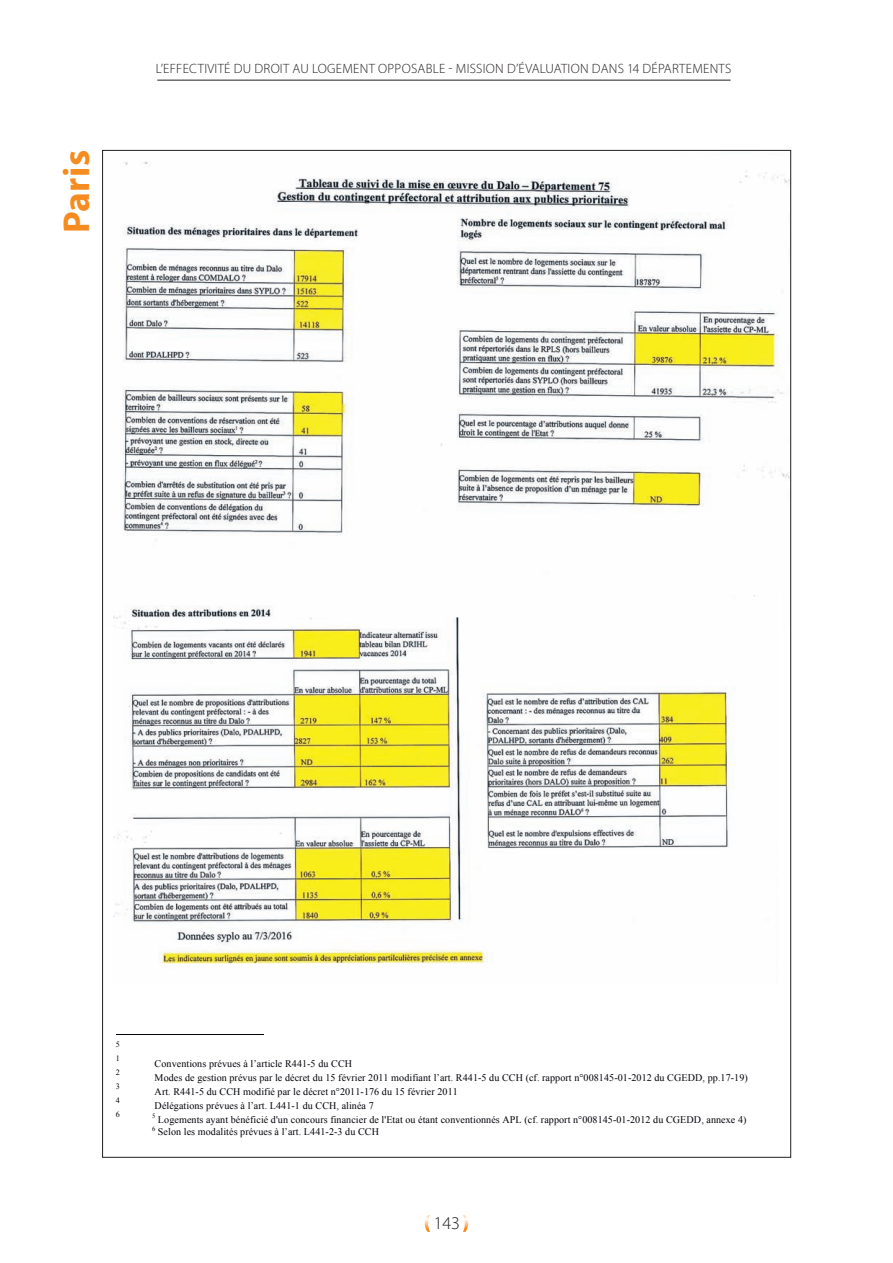
<style>
.page{position:relative;width:893px;height:1263px;background:#fff}
.page>*{position:absolute;margin:0;border:0;box-sizing:border-box;transform-origin:0 0}
.t1{font:700 37.5px "Myriad Pro";letter-spacing:.01em;color:#f68b1f}
.t2{font:300 18px "Myriad Pro";color:#231f20}
.t3{font:300 13.5px "Myriad Pro";letter-spacing:.02em;color:#231f20}
.t4{font:10.05px "Times New Roman";letter-spacing:.01em;color:#000309}
.t5{font:8.1px/14.2px "Times New Roman";color:#000309}
.t6{font:6.6px "Times New Roman";color:#000309}
.s1{color:#fff}
</style>
<div class="page">
<hr style="left:157px;top:80px;width:573px;height:1px;background:#231f20">
<img style="left:123px;top:161px;width:666px;height:380px">
<hr style="left:116px;top:1034px;width:147px;height:1px;background:#000309">
<img style="left:113px;top:595px;width:642px;height:369px">
<h1 class="t1" style="left:52px;top:233px;width:85px;rotate:-90deg">Paris</h1>
<h3 class="t3" style="left:156px;top:61px;width:577px">L’EFFECTIVITÉ DU DROIT AU LOGEMENT OPPOSABLE - MISSION D’ÉVALUATION DAN S 14 DÉPARTEMENTS</h3>
<p class="t5" style="left:116px;top:1036px;width:6px">5<br>1</p>
<p class="t4" style="left:155px;top:1056px;width:199px">Conventions prévues à l’article R441-5 du CCH</p>
<p class="t5" style="left:116px;top:1065px;width:6px">2</p>
<p class="t4" style="left:155px;top:1070px;width:595px">Modes de gestion prévus par le décret du 15 février 2011 modifiant l’art. R441-5 du CCH (cf. rapport n°008145-01-2012 du CGEDD, pp.17-19)</p>
<p class="t5" style="left:116px;top:1079px;width:6px">3</p>
<p class="t4" style="left:155px;top:1085px;width:305px">Art. R441-5 du CCH modifié par le décret n°2011-176 du 15 février 2011</p>
<p class="t5" style="left:116px;top:1093px;width:6px">4</p>
<p class="t4" style="left:155px;top:1099px;width:221px">Délégations prévues à l’art. L441-1 du CCH, alinéa 7</p>
<p class="t5" style="left:116px;top:1107px;width:6px">6</p>
<p class="t6" style="left:152px;top:1112px;width:5px">5</p>
<p class="t4" style="left:158px;top:1113px;width:590px">Logements ayant bénéficié d'un concours financier de l'Etat ou étant conventionnés APL (cf. rapport n°008145-01-2012 du CGEDD, annexe 4)</p>
<p class="t6" style="left:152px;top:1124px;width:5px">6</p>
<p class="t4" style="left:158px;top:1125px;width:223px">Selon les modalités prévues à l’art. L441-2-3 du CCH</p>
<h2 class="t2" style="left:424px;top:1212px;width:46px"><span class="s1">❪</span> 143<span class="s1">❫</span></h2>
</div>
